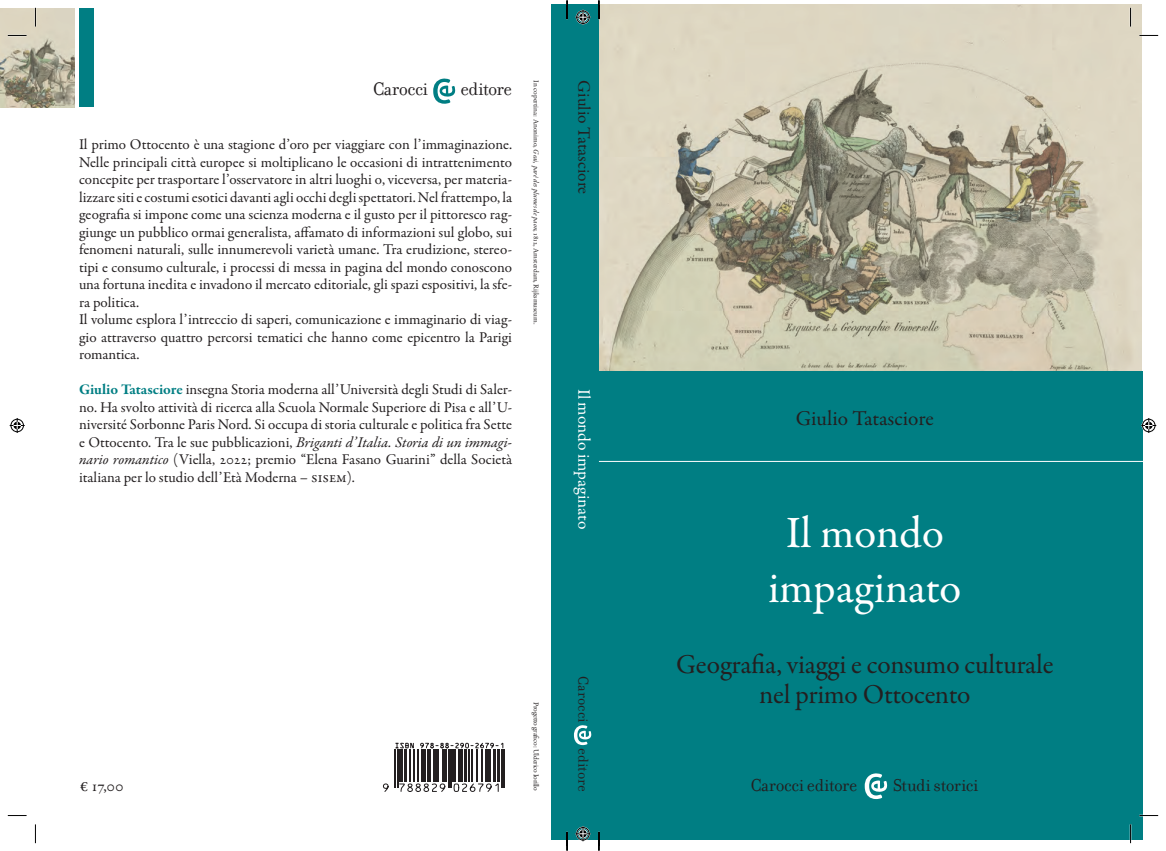
<style>
.page{position:relative;width:1166px;height:851px;background:#fff}
.page>*{position:absolute;margin:0;border:0;box-sizing:border-box;transform-origin:0 0}
.t1{font:45px/55px "Garamond Premr Pro";color:#fff;text-align:center}
.t2{font:27.5px/30px "Garamond Premr Pro";letter-spacing:-.01em;color:#231f20;text-align:center}
.t3{font:21.25px "Garamond Premr Pro";color:#231f20}
.t4{font:19.62px "Filosofia";letter-spacing:-.025em;color:#231f20}
.t5{font:18.62px "Filosofia";letter-spacing:-.015em;color:#231f20}
.t6{font:18.5px "Filosofia";letter-spacing:-.02em;color:#231f20}
.t7{font:17.5px "Garamond Premr Pro";letter-spacing:-.005em;color:#fff}
.t8{font:17.5px "Garamond Premr Pro";color:#231f20}
.t9{font:16.25px "Garamond Premr Pro";color:#231f20}
.t10{font:15.5px "Filosofia";letter-spacing:.005em;color:#231f20}
.t11{font:15px/17.5px "Garamond Premr Pro";color:#231f20}
.t12{font:7.5px "Garamond Premr Pro";letter-spacing:-.015em;color:#231f20}
.s1{font-weight:700;color:#007e83}
.s2{font-style:italic}
.s3{font-size:17.5px}
</style>
<div class="page">
<img style="left:0;top:9px;width:74px;height:98px">
<img style="left:593px;top:4px;width:548px;height:367px">
<div style="left:551px;top:5px;width:48px;height:835px;background:#007e83"></div>
<div style="left:595px;top:371px;width:548px;height:469px;background:#007e83"></div>
<div style="left:79px;top:8px;width:15px;height:99px;background:#007e83"></div>
<hr style="left:599px;top:461px;width:567px;height:1px;background:#fff">
<svg style="left:394px;top:743px;width:111px;height:45px"></svg>
<hr style="left:395px;top:749px;width:1px;height:38px;background:#231f20">
<hr style="left:397px;top:749px;width:1px;height:38px;background:#231f20">
<hr style="left:399px;top:749px;width:4px;height:33px;background:#231f20">
<hr style="left:404px;top:749px;width:2px;height:33px;background:#231f20">
<hr style="left:410px;top:749px;width:1px;height:33px;background:#231f20">
<hr style="left:413px;top:749px;width:1px;height:33px;background:#231f20">
<hr style="left:418px;top:749px;width:1px;height:33px;background:#231f20">
<hr style="left:421px;top:749px;width:1px;height:33px;background:#231f20">
<hr style="left:424px;top:749px;width:2px;height:33px;background:#231f20">
<hr style="left:427px;top:749px;width:3px;height:33px;background:#231f20">
<hr style="left:433px;top:749px;width:2px;height:33px;background:#231f20">
<hr style="left:436px;top:749px;width:3px;height:33px;background:#231f20">
<hr style="left:442px;top:749px;width:1px;height:33px;background:#231f20">
<hr style="left:444px;top:749px;width:3px;height:33px;background:#231f20">
<hr style="left:448px;top:749px;width:1px;height:38px;background:#231f20">
<hr style="left:450px;top:749px;width:1px;height:38px;background:#231f20">
<hr style="left:452px;top:749px;width:4px;height:33px;background:#231f20">
<hr style="left:458px;top:749px;width:1px;height:33px;background:#231f20">
<hr style="left:461px;top:749px;width:2px;height:33px;background:#231f20">
<hr style="left:464px;top:749px;width:2px;height:33px;background:#231f20">
<hr style="left:469px;top:749px;width:1px;height:33px;background:#231f20">
<hr style="left:471px;top:749px;width:1px;height:33px;background:#231f20">
<hr style="left:477px;top:749px;width:1px;height:33px;background:#231f20">
<hr style="left:481px;top:749px;width:2px;height:33px;background:#231f20">
<hr style="left:485px;top:749px;width:3px;height:33px;background:#231f20">
<hr style="left:490px;top:749px;width:1px;height:33px;background:#231f20">
<hr style="left:493px;top:749px;width:2px;height:33px;background:#231f20">
<hr style="left:498px;top:749px;width:2px;height:33px;background:#231f20">
<hr style="left:501px;top:749px;width:1px;height:38px;background:#231f20">
<hr style="left:503px;top:749px;width:2px;height:38px;background:#231f20">
<svg style="left:383px;top:782px;width:116px;height:10px"></svg>
<svg style="left:395px;top:742px;width:108px;height:6px"></svg>
<svg style="left:433px;top:78px;width:22px;height:26px"></svg>
<svg style="left:864px;top:773px;width:23px;height:26px"></svg>
<svg style="left:574px;top:725px;width:17px;height:20px"></svg>
<svg style="left:8px;top:35px;width:19px;height:1px"></svg>
<svg style="left:1139px;top:35px;width:19px;height:1px"></svg>
<svg style="left:8px;top:815px;width:19px;height:1px"></svg>
<svg style="left:1139px;top:814px;width:19px;height:2px"></svg>
<svg style="left:35px;top:8px;width:1px;height:19px"></svg>
<svg style="left:35px;top:824px;width:1px;height:19px"></svg>
<svg style="left:1130px;top:8px;width:1px;height:19px"></svg>
<svg style="left:1130px;top:824px;width:1px;height:19px"></svg>
<svg style="left:575px;top:10px;width:15px;height:15px"></svg>
<svg style="left:575px;top:826px;width:15px;height:15px"></svg>
<svg style="left:10px;top:418px;width:15px;height:15px"></svg>
<svg style="left:1141px;top:418px;width:15px;height:15px"></svg>
<svg style="left:566px;top:0;width:2px;height:19px"></svg>
<svg style="left:566px;top:831px;width:2px;height:19px"></svg>
<svg style="left:598px;top:0;width:2px;height:19px"></svg>
<svg style="left:598px;top:831px;width:2px;height:19px"></svg>
<h3 class="t4" style="left:373px;top:78px;width:56px">Carocci</h3>
<h3 class="t4" style="left:460px;top:78px;width:53px">editore</h3>
<p class="t11" style="left:79px;top:136px;width:435px">Il primo Ottocento è una stagione d’oro per viaggiare con l’immaginazione.<br>Nelle principali città europee si moltiplicano le occasioni di intrattenimento concepite per trasportare l’osservatore in altri luoghi o, viceversa, per materia&shy;lizzare siti e costumi esotici davanti agli occhi degli spettatori. Nel frattempo, la geografia si impone come una scienza moderna e il gusto per il pittoresco rag&shy;giunge un pubblico ormai generalista, affamato di informazioni sul globo, sui fenomeni naturali, sulle innumerevoli varietà umane. Tra erudizione, stereo&shy;tipi e consumo culturale, i processi di messa in pagina del mondo conoscono una fortuna inedita e invadono il mercato editoriale, gli spazi espositivi, la sfe&shy;ra politica.<br>Il volume esplora l’intreccio di saperi, comunicazione e immaginario di viag&shy;gio attraverso quattro percorsi tematici che hanno come epicentro la Parigi romantica.</p>
<p class="t11" style="left:79px;top:381px;width:434px;text-align:justify"><span class="s1">Giulio Tatasciore</span> insegna Storia moderna all’Università degli Studi di Saler&shy;no. Ha svolto attività di ricerca alla Scuola Normale Superiore di Pisa e all’U&shy;niversité Sorbonne Paris Nord. Si occupa di storia culturale e politica fra Sette e Ottocento. Tra le sue pubblicazioni, <span class="s2">Briganti d’Italia. Storia di un immagi&shy;nario romantico</span> (Viella, 2022; premio “Elena Fasano Guarini” della Società italiana per lo studio dell’Età Moderna – sisem).</p>
<p class="t12" style="left:541px;top:80px;width:245px;rotate:90deg">In copertina: Anonimo, <span class="s2">Geai, paré des plumes de paon</span>, 1812, Amsterdam, Rijksmuseum.</p>
<p class="t8" style="left:594px;top:80px;width:115px;rotate:90deg">Giulio Tatasciore</p>
<p class="t7" style="left:594px;top:389px;width:141px;rotate:90deg">Il mondo impaginato</p>
<p class="t9" style="left:80px;top:776px;width:45px"><span class="s3">€</span> 17,00</p>
<p class="t12" style="left:541px;top:702px;width:90px;rotate:90deg">Progetto grafico: Ulderico Iorillo</p>
<p class="t10" style="left:592px;top:676px;width:48px;rotate:90deg">Carocci</p>
<p class="t10" style="left:592px;top:747px;width:45px;rotate:90deg">editore</p>
<h3 class="t3" style="left:796px;top:405px;width:139px">Giulio Tatasciore</h3>
<h1 class="t1" style="left:768px;top:506px;width:195px">Il mondo impaginato</h1>
<h2 class="t2" style="left:676px;top:649px;width:379px">Geografia, viaggi e consumo culturale nel primo Ottocento</h2>
<p class="t5" style="left:751px;top:774px;width:108px">Carocci editore</p>
<p class="t6" style="left:893px;top:774px;width:87px">Studi storici</p>
</div>
